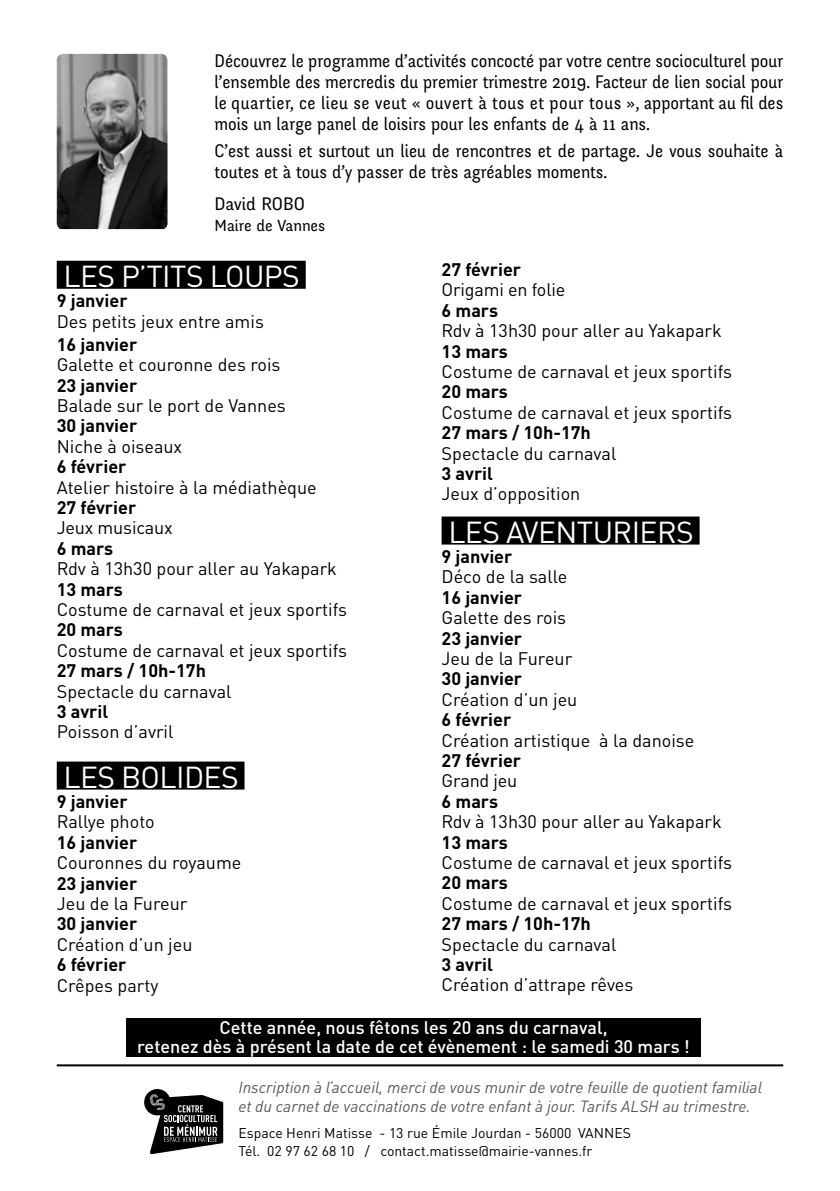
<style>
.page{position:relative;width:840px;height:1191px;background:#fff}
.page>*{position:absolute;margin:0;border:0;box-sizing:border-box;transform-origin:0 0}
.t1{font:30px "DINOT";letter-spacing:-.02em;color:#fff}
.t2{font:18px "DINOT";color:#000}
.t3{font:18px/21px "Fengardo Neue";color:#000;text-align:justify;scale:.95 1}
.t4{font:700 18px "DINOT";color:#000}
.t5{font:500 18px/19px "DINOT";color:#fff;text-align:center}
.t6{font:18px "Fengardo Neue";color:#000}
.t7{font:italic 16px/19px "DINOT";color:#58585a}
.t8{font:16px "Fengardo Neue";color:#000}
.t9{font:14px/18px "DINOT";color:#000}
</style>
<div class="page">
<div style="left:57px;top:261px;width:248px;height:28px;background:#000"></div>
<div style="left:57px;top:761px;width:187px;height:28px;background:#000"></div>
<div style="left:441px;top:516px;width:258px;height:28px;background:#000"></div>
<img style="left:57px;top:54px;width:110px;height:175px">
<svg style="left:144px;top:1089px;width:79px;height:65px"></svg>
<hr style="left:57px;top:1064px;width:725px;height:2px;background:#000">
<div style="left:126px;top:1018px;width:574px;height:38px;background:#000"></div>
<p class="t3" style="left:214px;top:50px;width:600px">Découvrez le programme d’activités concocté par votre centre socioculturel pour l’ensemble des mercredis du premier trimestre 2019. Facteur de lien social pour le quartier, ce lieu se veut « ouvert à tous et pour tous », apportant au fil des mois un large panel de loisirs pour les enfants de 4 à 11 ans.</p>
<p class="t3" style="left:214px;top:140px;width:599px">C’est aussi et surtout un lieu de rencontres et de partage. Je vous souhaite à toutes et à tous d’y passer de très agréables moments.</p>
<p class="t6" style="left:214px;top:193px;width:92px">David ROBO</p>
<p class="t8" style="left:214px;top:216px;width:112px">Maire de Vannes</p>
<h1 class="t1" style="left:63px;top:257px;width:238px">LES P’TITS LOUPS</h1>
<p class="t4" style="left:57px;top:289px;width:72px">9 janvier</p>
<p class="t2" style="left:57px;top:310px;width:208px">Des petits jeux entre amis</p>
<p class="t4" style="left:57px;top:332px;width:82px">16 janvier</p>
<p class="t2" style="left:57px;top:353px;width:225px">Galette et couronne des rois</p>
<p class="t4" style="left:57px;top:373px;width:82px">23 janvier</p>
<p class="t2" style="left:57px;top:394px;width:230px">Balade sur le port de Vannes</p>
<p class="t4" style="left:57px;top:414px;width:82px">30 janvier</p>
<p class="t2" style="left:57px;top:435px;width:127px">Niche à oiseaux</p>
<p class="t4" style="left:57px;top:455px;width:71px">6 février</p>
<p class="t2" style="left:57px;top:476px;width:261px">Atelier histoire à la médiathèque</p>
<p class="t4" style="left:57px;top:496px;width:81px">27 février</p>
<p class="t2" style="left:57px;top:517px;width:117px">Jeux musicaux</p>
<p class="t4" style="left:57px;top:536px;width:58px">6 mars</p>
<p class="t2" style="left:57px;top:557px;width:281px">Rdv à 13h30 pour aller au Yakapark</p>
<p class="t4" style="left:57px;top:577px;width:68px">13 mars</p>
<p class="t2" style="left:57px;top:598px;width:292px">Costume de carnaval et jeux sportifs</p>
<p class="t4" style="left:57px;top:618px;width:68px">20 mars</p>
<p class="t2" style="left:57px;top:639px;width:292px">Costume de carnaval et jeux sportifs</p>
<p class="t4" style="left:57px;top:659px;width:151px">27 mars / 10h-17h</p>
<p class="t2" style="left:57px;top:680px;width:176px">Spectacle du carnaval</p>
<p class="t4" style="left:57px;top:700px;width:53px">3 avril</p>
<p class="t2" style="left:57px;top:720px;width:118px">Poisson d’avril</p>
<h1 class="t1" style="left:63px;top:758px;width:177px">LES BOLIDES</h1>
<p class="t4" style="left:57px;top:789px;width:72px">9 janvier</p>
<p class="t2" style="left:57px;top:810px;width:99px">Rallye photo</p>
<p class="t4" style="left:57px;top:830px;width:82px">16 janvier</p>
<p class="t2" style="left:57px;top:851px;width:186px">Couronnes du royaume</p>
<p class="t4" style="left:57px;top:871px;width:82px">23 janvier</p>
<p class="t2" style="left:57px;top:892px;width:132px">Jeu de la Fureur</p>
<p class="t4" style="left:57px;top:912px;width:82px">30 janvier</p>
<p class="t2" style="left:57px;top:933px;width:137px">Création d’un jeu</p>
<p class="t4" style="left:57px;top:953px;width:71px">6 février</p>
<p class="t2" style="left:57px;top:974px;width:103px">Crêpes party</p>
<p class="t4" style="left:441px;top:258px;width:81px">27 février</p>
<p class="t2" style="left:441px;top:279px;width:125px">Origami en folie</p>
<p class="t4" style="left:441px;top:298px;width:58px">6 mars</p>
<p class="t2" style="left:441px;top:319px;width:281px">Rdv à 13h30 pour aller au Yakapark</p>
<p class="t4" style="left:441px;top:339px;width:68px">13 mars</p>
<p class="t2" style="left:441px;top:360px;width:292px">Costume de carnaval et jeux sportifs</p>
<p class="t4" style="left:441px;top:380px;width:68px">20 mars</p>
<p class="t2" style="left:441px;top:401px;width:292px">Costume de carnaval et jeux sportifs</p>
<p class="t4" style="left:441px;top:421px;width:151px">27 mars / 10h-17h</p>
<p class="t2" style="left:441px;top:442px;width:176px">Spectacle du carnaval</p>
<p class="t4" style="left:441px;top:462px;width:53px">3 avril</p>
<p class="t2" style="left:441px;top:483px;width:140px">Jeux d’opposition</p>
<h1 class="t1" style="left:448px;top:513px;width:247px">LES AVENTURIERS</h1>
<p class="t4" style="left:441px;top:544px;width:72px">9 janvier</p>
<p class="t2" style="left:441px;top:565px;width:127px">Déco de la salle</p>
<p class="t4" style="left:441px;top:585px;width:82px">16 janvier</p>
<p class="t2" style="left:441px;top:606px;width:126px">Galette des rois</p>
<p class="t4" style="left:441px;top:626px;width:82px">23 janvier</p>
<p class="t2" style="left:441px;top:647px;width:132px">Jeu de la Fureur</p>
<p class="t4" style="left:441px;top:667px;width:82px">30 janvier</p>
<p class="t2" style="left:441px;top:688px;width:137px">Création d’un jeu</p>
<p class="t4" style="left:441px;top:708px;width:71px">6 février</p>
<p class="t2" style="left:441px;top:729px;width:254px">Création artistique à la danoise</p>
<p class="t4" style="left:441px;top:748px;width:81px">27 février</p>
<p class="t2" style="left:441px;top:769px;width:77px">Grand jeu</p>
<p class="t4" style="left:441px;top:789px;width:58px">6 mars</p>
<p class="t2" style="left:441px;top:810px;width:281px">Rdv à 13h30 pour aller au Yakapark</p>
<p class="t4" style="left:441px;top:830px;width:68px">13 mars</p>
<p class="t2" style="left:441px;top:851px;width:292px">Costume de carnaval et jeux sportifs</p>
<p class="t4" style="left:441px;top:871px;width:68px">20 mars</p>
<p class="t2" style="left:441px;top:892px;width:292px">Costume de carnaval et jeux sportifs</p>
<p class="t4" style="left:441px;top:912px;width:151px">27 mars / 10h-17h</p>
<p class="t2" style="left:441px;top:933px;width:176px">Spectacle du carnaval</p>
<p class="t4" style="left:441px;top:952px;width:53px">3 avril</p>
<p class="t2" style="left:441px;top:973px;width:193px">Création d’attrape rêves</p>
<p class="t5" style="left:137px;top:1017px;width:554px">Cette année, nous fêtons les 20 ans du carnaval,<br>retenez dès à présent la date de cet évènement : le samedi 30 mars !</p>
<p class="t7" style="left:238px;top:1077px;width:524px">Inscription à l’accueil, merci de vous munir de votre feuille de quotient familial et du carnet de vaccinations de votre enfant à jour. Tarifs ALSH au trimestre.</p>
<p class="t9" style="left:238px;top:1123px;width:394px">Espace Henri Matisse - 13 rue Émile Jourdan - 56000 VANNES<br>Tél. 02 97 62 68 10 / contact.matisse@mairie-vannes.fr</p>
</div>
